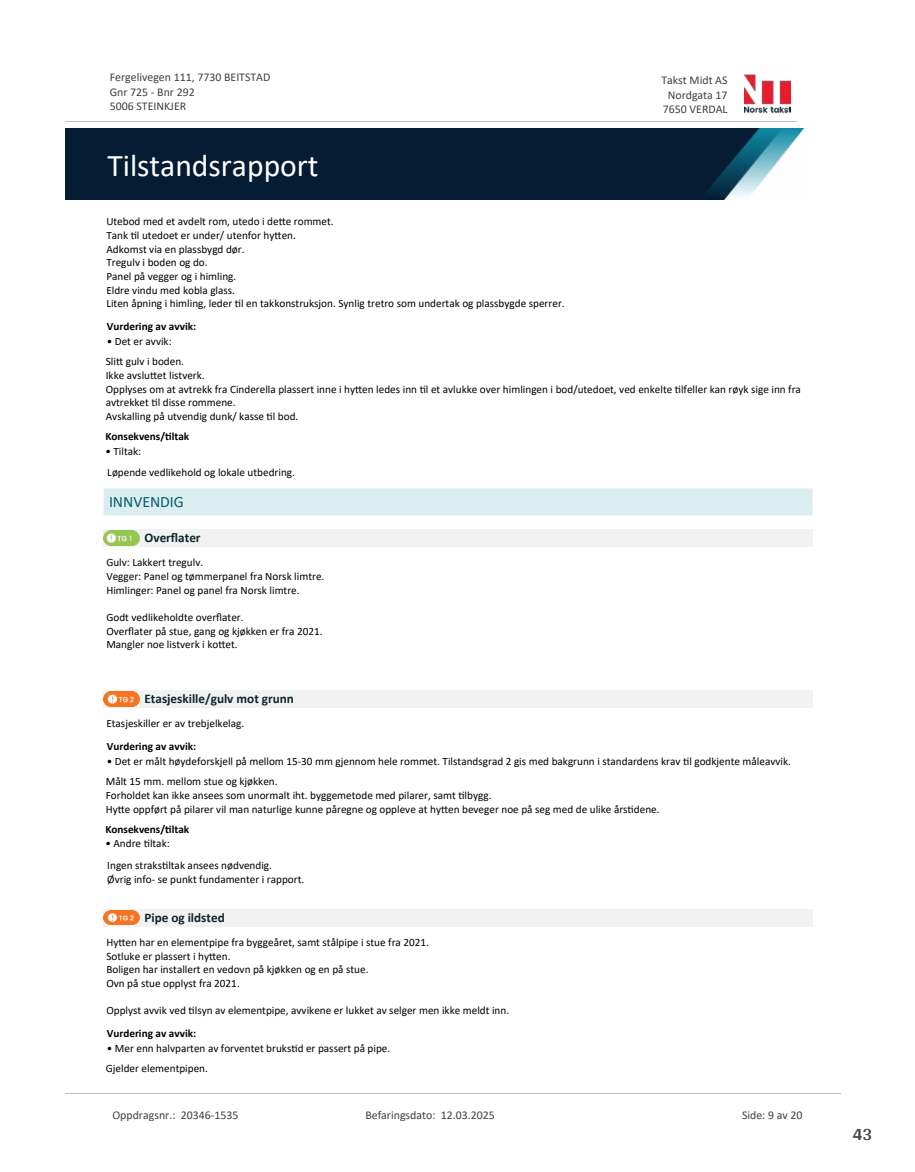
<style>
.page{position:relative;width:915px;height:1172px;background:#fff}
.page>*{position:absolute;margin:0;border:0;box-sizing:border-box;transform-origin:0 0}
.t1{font:31.65px "Calibri";color:#fff}
.t2{font:700 18px "Arya";color:#414749}
.t3{font:15.75px "Calibri";color:#065c69}
.t4{font:700 13.2px "Calibri";color:#0f252c}
.t5{font:11.85px/14.5px "Calibri";color:#404040}
.t6{font:11.25px/13.6px "Calibri";color:#000}
.t7{font:700 11.25px "Calibri";color:#000}
</style>
<div class="page">
<div style="left:104px;top:488px;width:708px;height:27px;background:#daeef2"></div>
<hr style="left:104px;top:488px;width:708px;height:1px;background:#eaf5f7">
<hr style="left:104px;top:515px;width:708px;height:1px;background:#eaf5f7">
<div style="left:104px;top:529px;width:708px;height:17px;background:#f2f2f2"></div>
<svg style="left:107px;top:530px;width:29px;height:16px"></svg>
<img style="left:104px;top:531px;width:35px;height:14px">
<div style="left:104px;top:691px;width:708px;height:17px;background:#f2f2f2"></div>
<svg style="left:107px;top:691px;width:29px;height:16px"></svg>
<img style="left:104px;top:692px;width:35px;height:14px">
<div style="left:104px;top:909px;width:708px;height:17px;background:#f2f2f2"></div>
<img style="left:104px;top:910px;width:35px;height:15px">
<img style="left:744px;top:74px;width:46px;height:40px">
<hr style="left:65px;top:121px;width:731px;height:1px;background:#c0c0c0">
<img style="left:65px;top:129px;width:738px;height:71px">
<hr style="left:65px;top:1093px;width:775px;height:1px;background:#c0c0c0">
<p class="t5" style="left:110px;top:70px;width:162px">Fergelivegen 111, 7730 BEITSTAD<br>Gnr 725 - Bnr 292<br>5006 STEINKJER</p>
<p class="t5" style="left:661px;top:73px;width:68px">Takst Midt AS</p>
<p class="t5" style="left:667px;top:87px;width:61px">Nordgata 17</p>
<p class="t5" style="left:662px;top:102px;width:66px">7650 VERDAL</p>
<h1 class="t1" style="left:107px;top:143px;width:213px">Tilstandsrapport</h1>
<p class="t6" style="left:106px;top:214px;width:459px">Utebod med et avdelt rom, utedo i de琀琀e rommet.<br>Tank 琀椀l utedoet er under/ utenfor hy琀琀en.<br>Adkomst via en plassbygd dør.<br>Tregulv i boden og do.<br>Panel på vegger og i himling.<br>Eldre vindu med kobla glass.<br>Liten åpning i himling, leder 琀椀l en takkonstruksjon. Synlig tretro som undertak og plassbygde sperrer.</p>
<p class="t7" style="left:107px;top:318px;width:91px">Vurdering av avvik:</p>
<p class="t6" style="left:106px;top:330px;width:80px;line-height:20.7px">• Det er avvik:<br>Sli琀琀 gulv i boden.</p>
<p class="t6" style="left:106px;top:368px;width:696px">Ikke avslu琀琀et listverk.<br>Opplyses om at avtrekk fra Cinderella plassert inne i hy琀琀en ledes inn 琀椀l et avlukke over himlingen i bod/utedoet, ved enkelte 琀椀lfeller kan røyk sige inn fra avtrekket 琀椀l disse rommene.<br>Avskalling på utvendig dunk/ kasse 琀椀l bod.</p>
<p class="t7" style="left:105px;top:428px;width:85px">Konsekvens/琀椀ltak</p>
<p class="t6" style="left:105px;top:440px;width:191px;line-height:21.8px">• Tiltak:<br>Løpende vedlikehold og lokale utbedring.</p>
<h3 class="t3" style="left:109px;top:491px;width:76px">INNVENDIG</h3>
<p class="t4" style="left:144px;top:528px;width:58px">Over昀氀ater</p>
<p class="t6" style="left:106px;top:555px;width:219px">Gulv: Lakkert tregulv.<br>Vegger: Panel og tømmerpanel fra Norsk limtre.<br>Himlinger: Panel og panel fra Norsk limtre.</p>
<p class="t6" style="left:106px;top:610px;width:218px">Godt vedlikeholdte over昀氀ater.<br>Over昀氀ater på stue, gang og kjøkken er fra 2021.<br>Mangler noe listverk i ko琀琀et.</p>
<p class="t4" style="left:144px;top:689px;width:151px">Etasjeskille/gulv mot grunn</p>
<p class="t6" style="left:106px;top:716px;width:139px">Etasjeskiller er av trebjelkelag.</p>
<p class="t7" style="left:107px;top:739px;width:91px">Vurdering av avvik:</p>
<p class="t6" style="left:106px;top:750px;width:686px;line-height:20.7px">• Det er målt høydeforskjell på mellom 15-30 mm gjennom hele rommet. Tilstandsgrad 2 gis med bakgrunn i standardens krav 琀椀l godkjente måleavvik.<br>Målt 15 mm. mellom stue og kjøkken.</p>
<p class="t6" style="left:106px;top:788px;width:555px">Forholdet kan ikke ansees som unormalt iht. byggemetode med pilarer, samt 琀椀lbygg.<br>Hy琀琀e oppført på pilarer vil man naturlige kunne påregne og oppleve at hy琀琀en beveger noe på seg med de ulike års琀椀dene.</p>
<p class="t7" style="left:105px;top:821px;width:85px">Konsekvens/琀椀ltak</p>
<p class="t6" style="left:105px;top:832px;width:168px;line-height:21.8px">• Andre 琀椀ltak:<br>Ingen straks琀椀ltak ansees nødvendig.</p>
<p class="t6" style="left:107px;top:872px;width:198px">Øvrig info- se punkt fundamenter i rapport.</p>
<p class="t4" style="left:144px;top:908px;width:82px">Pipe og ildsted</p>
<p class="t6" style="left:106px;top:935px;width:324px">Hy琀琀en har en elementpipe fra byggeåret, samt stålpipe i stue fra 2021.<br>Sotluke er plassert i hy琀琀en.<br>Boligen har installert en vedovn på kjøkken og en på stue.<br>Ovn på stue opplyst fra 2021.</p>
<p class="t6" style="left:106px;top:1004px;width:404px">Opplyst avvik ved 琀椀lsyn av elementpipe, avvikene er lukket av selger men ikke meldt inn.</p>
<p class="t7" style="left:107px;top:1026px;width:91px">Vurdering av avvik:</p>
<p class="t6" style="left:106px;top:1037px;width:286px;line-height:20.7px">• Mer enn halvparten av forventet bruks琀椀d er passert på pipe.<br>Gjelder elementpipen.</p>
<p class="t5" style="left:112px;top:1107px;width:127px">Oppdragsnr.: 20346-1535</p>
<p class="t5" style="left:365px;top:1107px;width:131px">Befaringsdato: 12.03.2025</p>
<p class="t5" style="left:741px;top:1107px;width:62px">Side: 9 av 20</p>
<h2 class="t2" style="left:852px;top:1123px;width:21px">43</h2>
</div>
